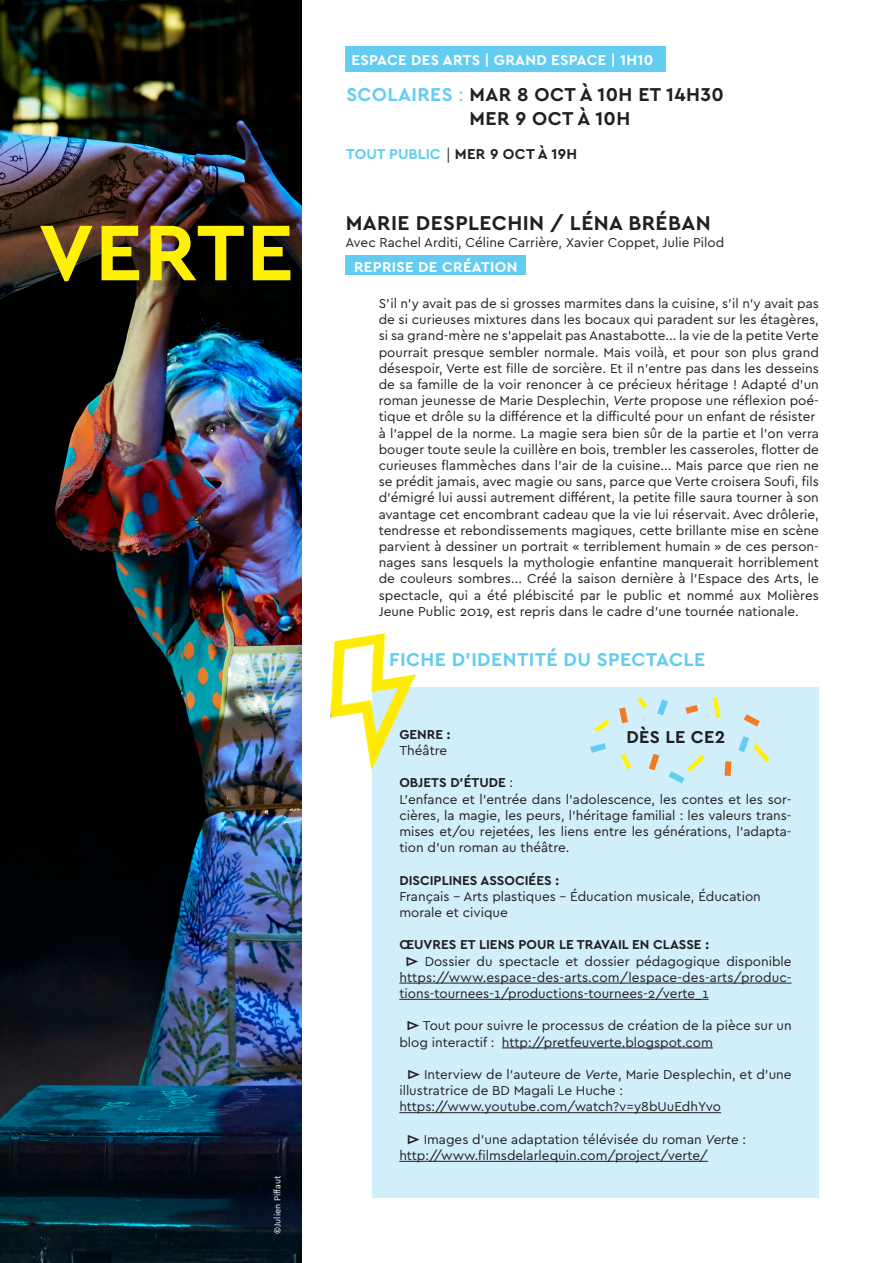
<style>
.page{position:relative;width:893px;height:1263px;background:#fff}
.page>*{position:absolute;margin:0;border:0;box-sizing:border-box;transform-origin:0 0}
.t1{font:700 82.5px "Cera PRO";letter-spacing:.02em;color:#fff101}
.t2{font:700 21px "Cera PRO";letter-spacing:.02em;color:#231f20}
.t3{font:700 19.5px "Cera PRO";letter-spacing:.02em;color:#231f20}
.t4{font:700 19.5px "Cera PRO";letter-spacing:.02em;color:#63cdf1}
.t5{font:700 18px "Cera PRO";letter-spacing:.02em;color:#231f20}
.t6{font:700 15px "Cera PRO";letter-spacing:.02em;color:#fff}
.t7{font:700 15px "Cera PRO";color:#231f20}
.t8{font:13.5px/16.2px "Cera PRO";color:#231f20;text-align:justify}
.t9{font:700 13.5px "Cera PRO";color:#231f20}
.t10{font:9px "Cera PRO";color:#fff}
.s1{color:#63cdf1}
.s2{font-weight:400;color:#63cdf1}
.s3{font-family:"Minion Pro";font-weight:400}
.s4{font-style:italic}
.s5{font-weight:400}
.s6{font-weight:700}
</style>
<div class="page">
<img style="left:0;top:0;width:302px;height:1263px">
<div style="left:345px;top:46px;width:321px;height:26px;background:#63cdf1"></div>
<div style="left:345px;top:256px;width:181px;height:19px;background:#63cdf1"></div>
<div style="left:372px;top:687px;width:447px;height:511px;background:#d1eefb"></div>
<hr style="left:399px;top:983px;width:393px;height:1px;background:#231f20">
<hr style="left:399px;top:999px;width:310px;height:1px;background:#231f20">
<hr style="left:502px;top:1047px;width:211px;height:1px;background:#231f20">
<hr style="left:399px;top:1112px;width:322px;height:1px;background:#231f20">
<hr style="left:399px;top:1161px;width:309px;height:1px;background:#231f20">
<img style="left:329px;top:633px;width:87px;height:136px">
<svg style="left:590px;top:697px;width:180px;height:87px"></svg>
<p class="t1" style="left:39px;top:198px;width:256px">VERTE</p>
<p class="t10" style="left:271px;top:1234px;width:60px;rotate:-90deg">©Julien Piffaut</p>
<p class="t6" style="left:351px;top:50px;width:303px">ESPACE DES ARTS | GRAND ESPACE | 1H10</p>
<p class="t3" style="left:346px;top:82px;width:379px"><span class="s1">SCOLAIRES</span> <span class="s2">:</span> MAR 8 OCT À 10H ET 14H30</p>
<p class="t3" style="left:470px;top:105px;width:162px">MER 9 OCT À 10H</p>
<p class="t7" style="left:346px;top:144px;width:233px"><span class="s1">TOUT PUBLIC</span> <span class="s3">|</span> MER 9 OCT À 19H</p>
<p class="t2" style="left:346px;top:209px;width:366px">MARIE DESPLECHIN / LÉNA BRÉBAN</p>
<p class="t8" style="left:345px;top:234px;width:380px">Avec Rachel Arditi, Céline Carrière, Xavier Coppet, Julie Pilod</p>
<p class="t6" style="left:354px;top:257px;width:165px">REPRISE DE CRÉATION</p>
<p class="t8" style="left:379px;top:295px;width:442px">S’il n’y avait pas de si grosses marmites dans la cuisine, s’il n’y avait pas de si curieuses mixtures dans les bocaux qui paradent sur les étagères, si sa grand-mère ne s’appelait pas Anastabotte... la vie de la petite Verte</p>
<p class="t8" style="left:379px;top:343px;width:442px">pourrait presque sembler normale. Mais voilà, et pour son plus grand désespoir, Verte est fille de sorcière. Et il n’entre pas dans les desseins de sa famille de la voir renoncer à ce précieux héritage ! Adapté d’un roman jeunesse de Marie Desplechin, <span class="s4">Verte</span> propose une réflexion poé&shy;tique et drôle su la différence et la difficulté pour un enfant de résister</p>
<p class="t8" style="left:379px;top:424px;width:442px">à l’appel de la norme. La magie sera bien sûr de la partie et l’on verra bouger toute seule la cuillère en bois, trembler les casseroles, flotter de curieuses flammèches dans l’air de la cuisine... Mais parce que rien ne se prédit jamais, avec magie ou sans, parce que Verte croisera Soufi, fils</p>
<p class="t8" style="left:379px;top:489px;width:442px">d’émigré lui aussi autrement différent, la petite fille saura tourner à son avantage cet encombrant cadeau que la vie lui réservait. Avec drôlerie, tendresse et rebondissements magiques, cette brillante mise en scène parvient à dessiner un portrait « terriblement humain » de ces person&shy;nages sans lesquels la mythologie enfantine manquerait horriblement de couleurs sombres... Créé la saison dernière à l’Espace des Arts, le spectacle, qui a été plébiscité par le public et nommé aux Molières Jeune Public 2019, est repris dans le cadre d’une tournée nationale.</p>
<p class="t4" style="left:389px;top:646px;width:318px">FICHE D’IDENTITÉ DU SPECTACLE</p>
<p class="t5" style="left:626px;top:725px;width:100px">DÈS LE CE2</p>
<p class="t9" style="left:399px;top:725px;width:53px">GENRE :</p>
<p class="t8" style="left:399px;top:742px;width:49px">Théâtre</p>
<p class="t9" style="left:399px;top:774px;width:115px">OBJETS D’ÉTUDE <span class="s5">:</span></p>
<p class="t8" style="left:399px;top:790px;width:394px">L’enfance et l’entrée dans l’adolescence, les contes et les sor&shy;cières, la magie, les peurs, l’héritage familial : les valeurs trans&shy;mises et/ou rejetées, les liens entre les générations, l’adapta&shy;tion d’un roman au théâtre.</p>
<p class="t9" style="left:399px;top:871px;width:161px">DISCIPLINES ASSOCIÉES :</p>
<p class="t8" style="left:399px;top:887px;width:363px">Français - Arts plastiques - Éducation musicale, Éducation</p>
<p class="t8" style="left:399px;top:904px;width:110px">morale et civique</p>
<p class="t9" style="left:399px;top:936px;width:311px">ŒUVRES ET LIENS POUR LE TRAVAIL EN CLASSE :</p>
<p class="t8" style="left:399px;top:952px;width:394px;text-indent:6px"><span class="s6">▻</span> Dossier du spectacle et dossier pédagogique disponible https://www.espace-des-arts.com/lespace-des-arts/produc&shy;tions-tournees-1/productions-tournees-2/verte_1</p>
<p class="t8" style="left:399px;top:1017px;width:394px;text-indent:7px"><span class="s6">▻</span> Tout pour suivre le processus de création de la pièce sur un blog interactif : http://pretfeuverte.blogspot.com</p>
<p class="t8" style="left:399px;top:1066px;width:394px;text-indent:8px"><span class="s6">▻</span> Interview de l’auteure de <span class="s4">Verte</span>, Marie Desplechin, et d’une illustratrice de BD Magali Le Huche :</p>
<p class="t8" style="left:399px;top:1098px;width:323px">https://www.youtube.com/watch?v=y8bUuEdhYvo</p>
<p class="t8" style="left:407px;top:1130px;width:341px"><span class="s6">▻</span> Images d’une adaptation télévisée du roman <span class="s4">Verte</span> :</p>
<p class="t8" style="left:399px;top:1147px;width:310px">http://www.filmsdelarlequin.com/project/verte/</p>
</div>
